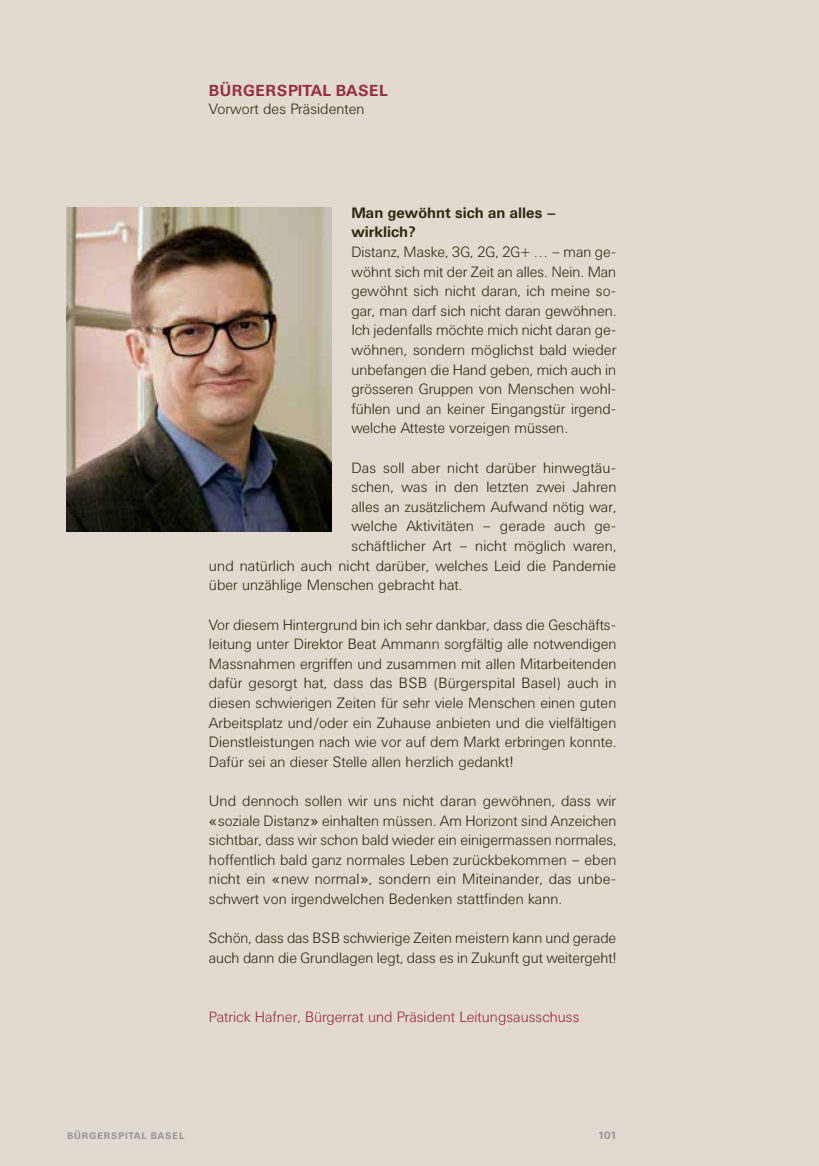
<style>
.page{position:relative;width:819px;height:1166px;background:#e2dad1}
.page>*{position:absolute;margin:0;border:0;box-sizing:border-box;transform-origin:0 0}
.t1{font:700 15.75px "Univers BQ";letter-spacing:.03em;color:#972e42}
.t2{font:300 14.88px/19.6px "Univers BQ";color:#2f2912;text-align:justify}
.t3{font:300 14.88px "Univers BQ";color:#972e42}
.t4{font:700 14.88px/19.6px "Univers BQ";color:#2f2912}
.t5{font:700 10.5px "Univers BQ";color:#959490}
.t6{font:700 9.45px "Univers BQ";color:#959490}
.s1{font-family:"Lucida Grande";font-weight:400}
</style>
<div class="page">
<img style="left:66px;top:207px;width:265px;height:324px">
<p class="t1" style="left:209px;top:81px;width:179px">BÜRGERSPITAL BASEL</p>
<p class="t2" style="left:209px;top:100px;width:157px">Vorwort des Präsidenten</p>
<p class="t4" style="left:351px;top:203px;width:206px">Man gewöhnt sich an alles – wirklich?</p>
<p class="t2" style="left:351px;top:242px;width:266px">Distanz, Maske, 3G, 2G, 2G+ … – man ge&shy;wöhnt sich mit der Zeit an alles. Nein. Man gewöhnt sich nicht daran, ich meine so&shy;gar, man darf sich nicht daran gewöhnen.<br>Ich jedenfalls möchte mich nicht daran ge&shy;wöhnen, sondern möglichst bald wieder unbefangen die Hand geben, mich auch in grösseren Gruppen von Menschen wohl&shy;fühlen und an keiner Eingangstür irgend&shy;welche Atteste vorzeigen müssen.</p>
<p class="t2" style="left:351px;top:458px;width:266px">Das soll aber nicht darüber hinwegtäu-</p>
<p class="t2" style="left:351px;top:478px;width:267px">schen, was in den letzten zwei Jahren</p>
<p class="t2" style="left:351px;top:497px;width:266px">alles an zusätzlichem Aufwand nötig war,</p>
<p class="t2" style="left:351px;top:517px;width:266px">welche Aktivitäten – gerade auch ge-</p>
<p class="t2" style="left:351px;top:536px;width:266px">schäftlicher Art – nicht möglich waren,</p>
<p class="t2" style="left:209px;top:556px;width:409px">und natürlich auch nicht darüber, welches Leid die Pandemie</p>
<p class="t2" style="left:209px;top:576px;width:255px">über unzählige Menschen gebracht hat.</p>
<p class="t2" style="left:209px;top:615px;width:409px">Vor diesem Hintergrund bin ich sehr dankbar, dass die Geschäfts&shy;leitung unter Direktor Beat Ammann sorgfältig alle notwendigen Massnahmen ergriffen und zusammen mit allen Mitarbeitenden dafür gesorgt hat, dass das BSB (Bürgerspital Basel) auch in diesen schwierigen Zeiten für sehr viele Menschen einen guten Arbeitsplatz und/oder ein Zuhause anbieten und die vielfältigen Dienstleistungen nach wie vor auf dem Markt erbringen konnte.<br>Dafür sei an dieser Stelle allen herzlich gedankt!</p>
<p class="t2" style="left:209px;top:791px;width:409px">Und dennoch sollen wir uns nicht daran gewöhnen, dass wir <span class="s1">«</span>soziale Distanz<span class="s1">»</span> einhalten müssen. Am Horizont sind Anzeichen sichtbar, dass wir schon bald wieder ein einigermassen normales, hoffentlich bald ganz normales Leben zurückbekommen – eben nicht ein <span class="s1">«</span>new normal<span class="s1">»</span>, sondern ein Miteinander, das unbe&shy;schwert von irgendwelchen Bedenken stattfinden kann.</p>
<p class="t2" style="left:209px;top:928px;width:409px">Schön, dass das BSB schwierige Zeiten meistern kann und gerade auch dann die Grundlagen legt, dass es in Zukunft gut weitergeht!</p>
<p class="t3" style="left:209px;top:1008px;width:372px">Patrick Hafner, Bürgerrat und Präsident Leitungsausschuss</p>
<p class="t6" style="left:67px;top:1130px;width:16px">Bürgers</p>
<p class="t6" style="left:119px;top:1130px;width:47px">pital Base</p>
<p class="t6" style="left:179px;top:1130px;width:7px">l</p>
<p class="t5" style="left:598px;top:1129px;width:20px">101</p>
</div>
